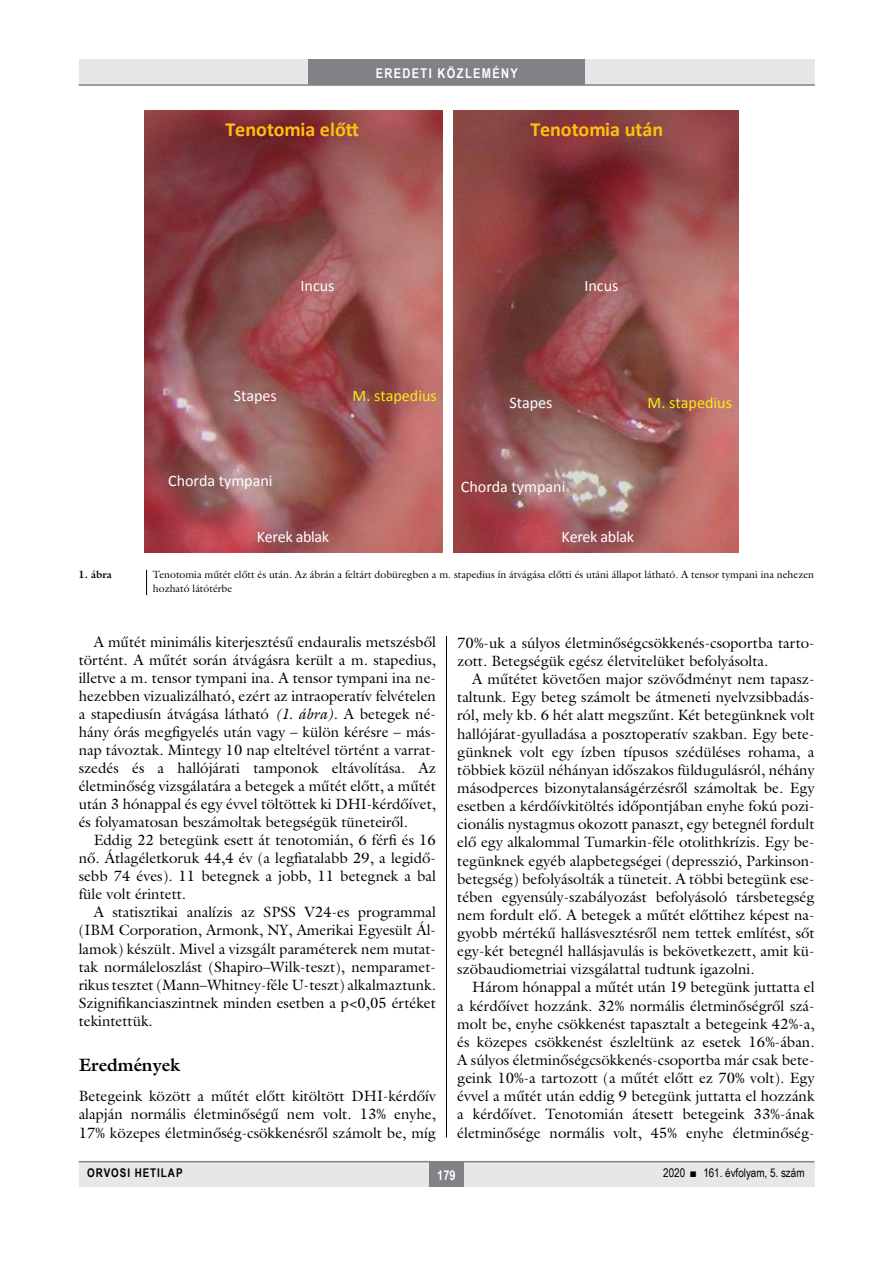
<style>
.page{position:relative;width:893px;height:1263px;background:#fff}
.page>*{position:absolute;margin:0;border:0;box-sizing:border-box;transform-origin:0 0}
.t1{font:700 20.1px "Calibri";color:#fec010}
.alcimbold{font:700 18px "Galliard Reg";color:#000}
.t2{font:16.05px "Calibri";color:#fff}
.t3{font:16.05px "Calibri";color:#f7ec13}
.t4{font:16.05px "Calibri";letter-spacing:-.02em;color:#fff}
.Body_Text{font:15px/18.1px "Galliard Reg";color:#000;text-align:justify}
.Body_tompa{font:15px/18px "Galliard Reg";color:#000;text-align:justify}
.t5{font:700 13.5px "Arial Narrow";letter-spacing:.1em;color:#fff}
.t6{font:12px "Arial Narrow";color:#000}
.t7{font:700 12px "Arial Narrow";letter-spacing:.08em;color:#000}
.kepalairas2{font:10.5px/13.5px "Galliard Reg";color:#000}
.kepalairas1{font:700 10.5px "Galliard Reg";color:#000}
.s1{font-style:italic}
</style>
<div class="page">
<div style="left:79px;top:1161px;width:735px;height:25px;background:#e6e7e8"></div>
<div style="left:429px;top:1161px;width:34px;height:25px;background:#808285"></div>
<hr style="left:79px;top:1161px;width:735px;height:1px;background:#808285">
<div style="left:79px;top:60px;width:735px;height:25px;background:#e6e7e8"></div>
<div style="left:308px;top:60px;width:277px;height:25px;background:#808285"></div>
<hr style="left:79px;top:84px;width:736px;height:2px;background:#808285">
<hr style="left:446px;top:111px;width:1px;height:1026px;background:#000">
<div style="left:78px;top:111px;width:736px;height:459px;background:#fff"></div>
<img style="left:144px;top:111px;width:298px;height:442px">
<img style="left:453px;top:111px;width:285px;height:442px">
<div style="left:79px;top:570px;width:735px;height:66px;background:#fff"></div>
<svg style="left:146px;top:570px;width:1px;height:25px"></svg>
<p class="t5" style="left:376px;top:63px;width:144px">EREDETI KÖZLEMÉNY</p>
<p class="t1" style="left:226px;top:117px;width:135px">Tenotomia előtt</p>
<p class="t1" style="left:530px;top:117px;width:134px">Tenotomia után</p>
<p class="t2" style="left:300px;top:275px;width:36px">Incus</p>
<p class="t2" style="left:584px;top:275px;width:36px">Incus</p>
<p class="t2" style="left:234px;top:385px;width:45px">Stapes</p>
<p class="t3" style="left:353px;top:385px;width:86px">M. stapedius</p>
<p class="t2" style="left:509px;top:393px;width:45px">Stapes</p>
<p class="t3" style="left:648px;top:393px;width:86px">M. stapedius</p>
<p class="t2" style="left:168px;top:471px;width:106px">Chorda tympani</p>
<p class="t2" style="left:461px;top:476px;width:106px">Chorda tympani</p>
<p class="t4" style="left:257px;top:526px;width:74px">Kerek ablak</p>
<p class="t4" style="left:562px;top:526px;width:74px">Kerek ablak</p>
<p class="kepalairas1" style="left:79px;top:568px;width:35px">1. ábra</p>
<p class="kepalairas2" style="left:153px;top:568px;width:663px">Tenotomia műtét előtt és után. Az ábrán a feltárt dobüregben a m. stapedius ín átvágása előtti és utáni állapot látható. A tensor tympani ina nehezen hozható látótérbe</p>
<p class="Body_Text" style="left:79px;top:632px;width:359px;text-indent:15px">A műtét minimális kiterjesztésű endauralis metszésből történt. A műtét során átvágásra került a m. stapedius, illetve a m. tensor tympani ina. A tensor tympani ina ne&shy;hezebben vizualizálható, ezért az intraoperatív felvételen a stapediusín átvágása látható <span class="s1">(1. ábra)</span>. A betegek né&shy;hány órás megfigyelés után vagy – külön kérésre – más&shy;nap távoztak. Mintegy 10 nap elteltével történt a varrat&shy;szedés és a hallójárati tamponok eltávolítása. Az életminőség vizsgálatára a betegek a műtét előtt, a műtét után 3 hónappal és egy évvel töltöttek ki DHI-kérdőívet, és folyamatosan beszámoltak betegségük tüneteiről.</p>
<p class="Body_Text" style="left:79px;top:831px;width:359px;text-indent:15px">Eddig 22 betegünk esett át tenotomián, 6 férfi és 16 nő. Átlagéletkoruk 44,4 év (a legfiatalabb 29, a legidő&shy;sebb 74 éves). 11 betegnek a jobb, 11 betegnek a bal füle volt érintett.</p>
<p class="Body_Text" style="left:79px;top:903px;width:359px;text-indent:15px">A statisztikai analízis az SPSS V24-es programmal (IBM Corporation, Armonk, NY, Amerikai Egyesült Ál&shy;lamok) készült. Mivel a vizsgált paraméterek nem mutat&shy;tak normáleloszlást (Shapiro–Wilk-teszt), nemparamet&shy;rikus tesztet (Mann–Whitney-féle U-teszt) alkalmaztunk.<br>Szignifikanciaszintnek minden esetben a p&lt;0,05 értéket tekintettük.</p>
<p class="alcimbold" style="left:79px;top:1053px;width:103px">Eredmények</p>
<p class="Body_tompa" style="left:79px;top:1087px;width:359px">Betegeink között a műtét előtt kitöltött DHI-kérdőív alapján normális életminőségű nem volt. 13% enyhe, 17% közepes életminőség-csökkenésről számolt be, míg</p>
<p class="Body_tompa" style="left:457px;top:633px;width:359px">70%-uk a súlyos életminőségcsökkenés-csoportba tarto&shy;zott. Betegségük egész életvitelüket befolyásolta.</p>
<p class="Body_Text" style="left:457px;top:670px;width:359px;text-indent:15px">A műtétet követően major szövődményt nem tapasz&shy;taltunk. Egy beteg számolt be átmeneti nyelvzsibbadás&shy;ról, mely kb. 6 hét alatt megszűnt. Két betegünknek volt hallójárat-gyulladása a posztoperatív szakban. Egy bete&shy;günknek volt egy ízben típusos szédüléses rohama, a többiek közül néhányan időszakos füldugulásról, néhány másodperces bizonytalanságérzésről számoltak be. Egy esetben a kérdőívkitöltés időpontjában enyhe fokú pozi&shy;cionális nystagmus okozott panaszt, egy betegnél fordult elő egy alkalommal Tumarkin-féle otolithkrízis. Egy be&shy;tegünknek egyéb alapbetegségei (depresszió, Parkinson&shy;betegség) befolyásolták a tüneteit. A többi betegünk ese&shy;tében egyensúly-szabályozást befolyásoló társbetegség nem fordult elő. A betegek a műtét előttihez képest na&shy;gyobb mértékű hallásvesztésről nem tettek említést, sőt egy-két betegnél hallásjavulás is bekövetkezett, amit kü&shy;szöbaudiometriai vizsgálattal tudtunk igazolni.</p>
<p class="Body_Text" style="left:457px;top:978px;width:359px;text-indent:15px">Három hónappal a műtét után 19 betegünk juttatta el a kérdőívet hozzánk. 32% normális életminőségről szá&shy;molt be, enyhe csökkenést tapasztalt a betegeink 42%-a, és közepes csökkenést észleltünk az esetek 16%-ában.<br>A súlyos életminőségcsökkenés-csoportba már csak bete&shy;geink 10%-a tartozott (a műtét előtt ez 70% volt). Egy évvel a műtét után eddig 9 betegünk juttatta el hozzánk a kérdőívet. Tenotomián átesett betegeink 33%-ának életminősége normális volt, 45% enyhe életminőség-</p>
<p class="t7" style="left:87px;top:1164px;width:97px">ORVOSI HETILAP</p>
<p class="t5" style="left:437px;top:1165px;width:20px">179</p>
<p class="t6" style="left:663px;top:1164px;width:143px">2020 ■ 161. évfolyam, 5. szám</p>
</div>
